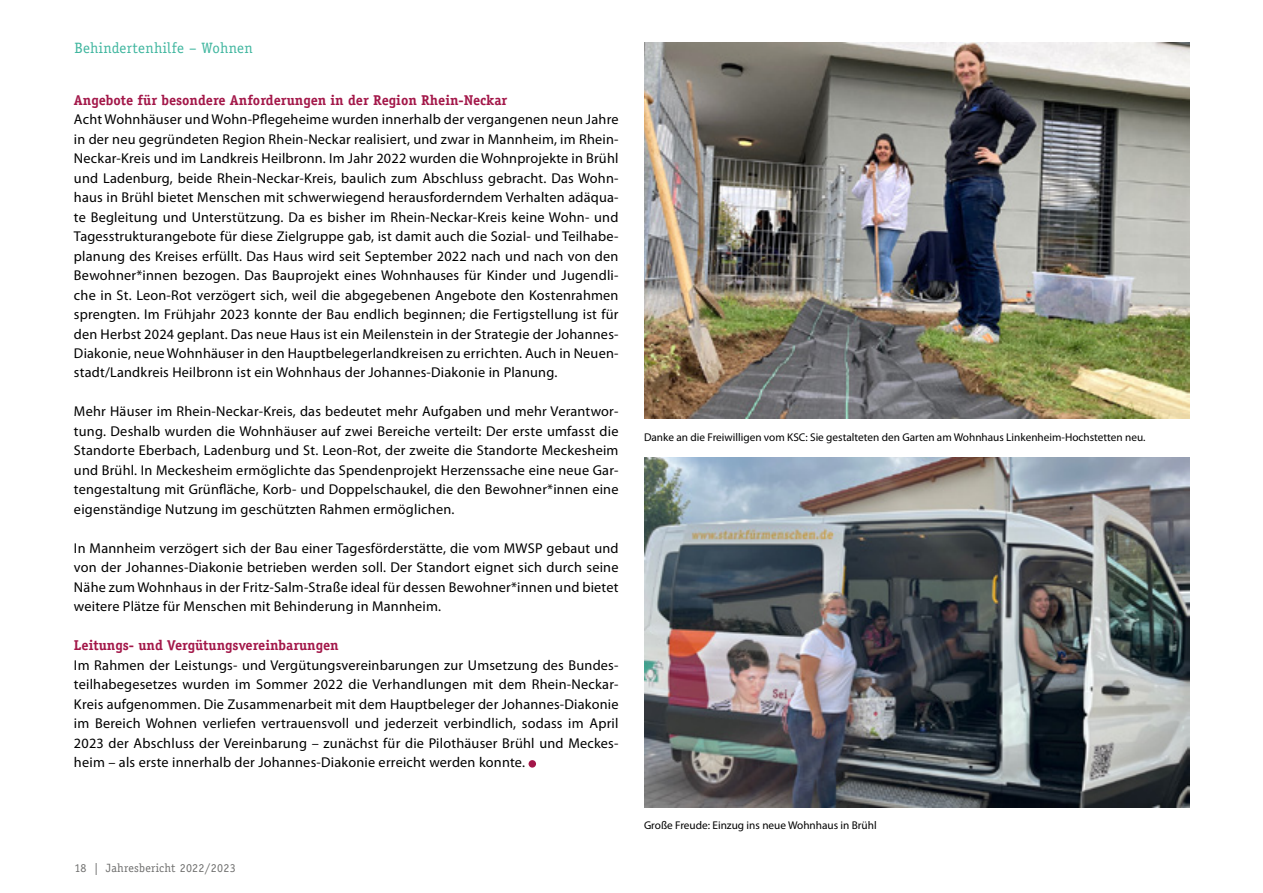
<style>
.page{position:relative;width:1263px;height:893px;background:#fff}
.page>*{position:absolute;margin:0;border:0;box-sizing:border-box;transform-origin:0 0}
.t1{font:15px "Officina Serif Std";letter-spacing:.02em;color:#40b69f}
.t2{font:14.25px/19.5px "Myriad Pro";letter-spacing:.015em;color:#000;text-align:justify}
.t3{font:700 14.25px "Officina Serif Std";color:#a31749}
.t4{font:12px "Officina Serif Std";letter-spacing:.02em;color:#6f6f6e}
.t5{font:11.25px "Myriad Pro";color:#000}
</style>
<div class="page">
<div style="left:528px;top:760px;width:8px;height:8px;background:#a31749;border-radius:50%"></div>
<img style="left:644px;top:43px;width:545px;height:376px">
<img style="left:644px;top:457px;width:545px;height:351px">
<p class="t1" style="left:74px;top:39px;width:180px">Behindertenhilfe – Wohnen</p>
<p class="t3" style="left:74px;top:91px;width:435px">Angebote für besondere Anforderungen in der Region Rhein-Neckar</p>
<p class="t2" style="left:74px;top:110px;width:546px">Acht Wohnhäuser und Wohn-Pflegeheime wurden innerhalb der vergangenen neun Jahre in der neu gegründeten Region Rhein-Neckar realisiert, und zwar in Mannheim, im Rhein-Neckar-Kreis und im Landkreis Heilbronn. Im Jahr 2022 wurden die Wohnprojekte in Brühl und Ladenburg, beide Rhein-Neckar-Kreis, baulich zum Abschluss gebracht. Das Wohn&shy;haus in Brühl bietet Menschen mit schwerwiegend herausforderndem Verhalten adäqua&shy;te Begleitung und Unterstützung. Da es bisher im Rhein-Neckar-Kreis keine Wohn- und Tagesstrukturangebote für diese Zielgruppe gab, ist damit auch die Sozial- und Teilhabe&shy;planung des Kreises erfüllt. Das Haus wird seit September 2022 nach und nach von den Bewohner*innen bezogen. Das Bauprojekt eines Wohnhauses für Kinder und Jugendli&shy;che in St. Leon-Rot verzögert sich, weil die abgegebenen Angebote den Kostenrahmen sprengten. Im Frühjahr 2023 konnte der Bau endlich beginnen; die Fertigstellung ist für den Herbst 2024 geplant. Das neue Haus ist ein Meilenstein in der Strategie der Johannes-Diakonie, neue Wohnhäuser in den Hauptbelegerlandkreisen zu errichten. Auch in Neuen&shy;stadt/Landkreis Heilbronn ist ein Wohnhaus der Johannes-Diakonie in Planung.</p>
<p class="t2" style="left:74px;top:402px;width:546px">Mehr Häuser im Rhein-Neckar-Kreis, das bedeutet mehr Aufgaben und mehr Verantwor&shy;tung. Deshalb wurden die Wohnhäuser auf zwei Bereiche verteilt: Der erste umfasst die Standorte Eberbach, Ladenburg und St. Leon-Rot, der zweite die Standorte Meckesheim und Brühl. In Meckesheim ermöglichte das Spendenprojekt Herzenssache eine neue Gar&shy;tengestaltung mit Grünfläche, Korb- und Doppelschaukel, die den Bewohner*innen eine eigenständige Nutzung im geschützten Rahmen ermöglichen.</p>
<p class="t2" style="left:74px;top:539px;width:546px">In Mannheim verzögert sich der Bau einer Tagesförderstätte, die vom MWSP gebaut und von der Johannes-Diakonie betrieben werden soll. Der Standort eignet sich durch seine Nähe zum Wohnhaus in der Fritz-Salm-Straße ideal für dessen Bewohner*innen und bietet weitere Plätze für Menschen mit Behinderung in Mannheim.</p>
<p class="t3" style="left:74px;top:637px;width:266px">Leitungs- und Vergütungsvereinbarungen</p>
<p class="t2" style="left:74px;top:656px;width:546px">Im Rahmen der Leistungs- und Vergütungsvereinbarungen zur Umsetzung des Bundes&shy;teilhabegesetzes wurden im Sommer 2022 die Verhandlungen mit dem Rhein-Neckar-Kreis aufgenommen. Die Zusammenarbeit mit dem Hauptbeleger der Johannes-Diakonie im Bereich Wohnen verliefen vertrauensvoll und jederzeit verbindlich, sodass im April 2023 der Abschluss der Vereinbarung – zunächst für die Pilothäuser Brühl und Meckes&shy;heim – als erste innerhalb der Johannes-Diakonie erreicht werden konnte.</p>
<p class="t4" style="left:74px;top:861px;width:163px">18 | Jahresbericht 2022/2023</p>
<p class="t5" style="left:644px;top:431px;width:503px">Danke an die Freiwilligen vom KSC: Sie gestalteten den Garten am Wohnhaus Linkenheim-Hochstetten neu.</p>
<p class="t5" style="left:644px;top:819px;width:234px">Große Freude: Einzug ins neue Wohnhaus in Brühl</p>
</div>
